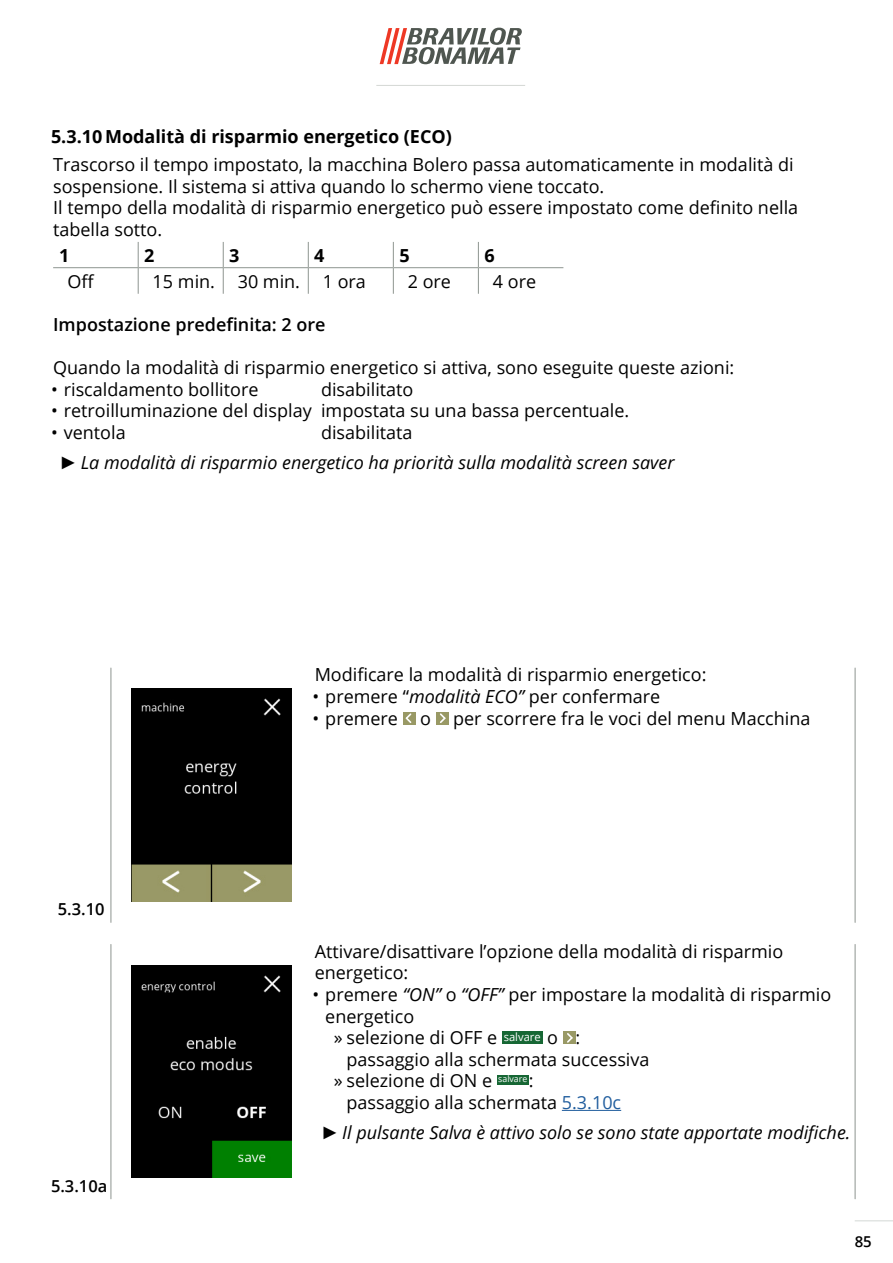
<style>
.page{position:relative;width:893px;height:1263px;background:#fff}
.page>*{position:absolute;margin:0;border:0;box-sizing:border-box;transform-origin:0 0}
.Body_text{font:18px/21.6px "Open Sans";color:#000}
.t1{font:italic 18px "Open Sans";color:#000}
.table_header{font:700 18px "Open Sans";color:#000}
.Body_text-2{font:600 18px "Open Sans";color:#000}
.table_rows{font:18px "Open Sans";color:#000}
.t2{font:600 16.5px "Open Sans";color:#000}
.t3{font:600 15px "Open Sans";color:#000}
.t4{font:11.25px "Open Sans";color:#fff}
.t5{font:8.85px "Open Sans";color:#fff}
.s1{font-family:"Arial"}
.s2{font-style:italic}
.s3{color:#215e9e}
</style>
<div class="page">
<svg style="left:380px;top:28px;width:142px;height:36px"></svg>
<hr style="left:855px;top:1220px;width:38px;height:1px;background:#d4d8d5">
<hr style="left:376px;top:85px;width:149px;height:1px;background:#d4d8d5">
<hr style="left:855px;top:944px;width:1px;height:255px;background:#8e9590">
<hr style="left:111px;top:944px;width:1px;height:255px;background:#8e9590">
<hr style="left:855px;top:668px;width:1px;height:254px;background:#8e9590">
<hr style="left:111px;top:668px;width:1px;height:254px;background:#8e9590">
<img style="left:132px;top:965px;width:159px;height:213px">
<div style="left:403px;top:712px;width:12px;height:13px;background:#999965"></div>
<svg style="left:405px;top:713px;width:7px;height:10px"></svg>
<div style="left:436px;top:712px;width:12px;height:13px;background:#999965"></div>
<svg style="left:440px;top:713px;width:6px;height:10px"></svg>
<img style="left:132px;top:689px;width:159px;height:212px">
<svg style="left:138px;top:242px;width:1px;height:52px"></svg>
<svg style="left:223px;top:242px;width:1px;height:52px"></svg>
<svg style="left:308px;top:242px;width:1px;height:52px"></svg>
<svg style="left:393px;top:242px;width:1px;height:52px"></svg>
<svg style="left:478px;top:242px;width:1px;height:52px"></svg>
<hr style="left:53px;top:267px;width:85px;height:1px;background:#8e9590">
<hr style="left:138px;top:267px;width:85px;height:1px;background:#8e9590">
<hr style="left:223px;top:267px;width:85px;height:1px;background:#8e9590">
<hr style="left:308px;top:267px;width:85px;height:1px;background:#8e9590">
<hr style="left:393px;top:267px;width:85px;height:1px;background:#8e9590">
<hr style="left:478px;top:267px;width:85px;height:1px;background:#8e9590">
<hr style="left:562px;top:1110px;width:59px;height:1px;background:#215e9e">
<div style="left:502px;top:1031px;width:41px;height:13px;background:#166734"></div>
<div style="left:563px;top:1031px;width:13px;height:13px;background:#999965"></div>
<svg style="left:567px;top:1033px;width:6px;height:10px"></svg>
<div style="left:497px;top:1075px;width:32px;height:10px;background:#166734"></div>
<p class="table_header" style="left:51px;top:124px;width:402px">5.3.10Modalità di risparmio energetico (ECO)</p>
<p class="Body_text" style="left:53px;top:153px;width:742px">Trascorso il tempo impostato, la macchina Bolero passa automaticamente in modalità di sospensione. Il sistema si attiva quando lo schermo viene toccato.</p>
<p class="Body_text" style="left:53px;top:197px;width:747px">Il tempo della modalità di risparmio energetico può essere impostato come definito nella tabella sotto.</p>
<p class="table_header" style="left:59px;top:242px;width:12px">1</p>
<p class="table_header" style="left:144px;top:242px;width:12px">2</p>
<p class="table_header" style="left:229px;top:242px;width:12px">3</p>
<p class="table_header" style="left:314px;top:242px;width:12px">4</p>
<p class="table_header" style="left:399px;top:242px;width:12px">5</p>
<p class="table_header" style="left:484px;top:242px;width:12px">6</p>
<p class="table_rows" style="left:68px;top:269px;width:28px">Off</p>
<p class="table_rows" style="left:153px;top:269px;width:64px">15 min.</p>
<p class="table_rows" style="left:238px;top:269px;width:64px">30 min.</p>
<p class="table_rows" style="left:323px;top:269px;width:45px">1 ora</p>
<p class="table_rows" style="left:408px;top:269px;width:45px">2 ore</p>
<p class="table_rows" style="left:493px;top:269px;width:45px">4 ore</p>
<p class="Body_text-2" style="left:53px;top:312px;width:274px">Impostazione predefinita: 2 ore</p>
<p class="Body_text" style="left:53px;top:356px;width:683px">Quando la modalità di risparmio energetico si attiva, sono eseguite queste azioni:</p>
<p class="Body_text" style="left:51px;top:378px;width:209px">• riscaldamento bollitore</p>
<p class="Body_text" style="left:321px;top:378px;width:94px">disabilitato</p>
<p class="Body_text" style="left:51px;top:400px;width:580px">• retroilluminazione del display impostata su una bassa percentuale.</p>
<p class="Body_text" style="left:51px;top:421px;width:76px">• ventola</p>
<p class="Body_text" style="left:321px;top:421px;width:93px">disabilitata</p>
<p class="t1" style="left:60px;top:450px;width:617px"><span class="s1">►</span> La modalità di risparmio energetico ha priorità sulla modalità screen saver</p>
<p class="t2" style="left:58px;top:898px;width:48px">5.3.10</p>
<p class="t2" style="left:51px;top:1174px;width:58px">5.3.10a</p>
<p class="Body_text" style="left:315px;top:664px;width:393px">Modificare la modalità di risparmio energetico:</p>
<p class="Body_text" style="left:313px;top:685px;width:349px">• premere “<span class="s2">modalità ECO”</span> per confermare</p>
<p class="Body_text" style="left:313px;top:707px;width:499px">• premere o per scorrere fra le voci del menu Macchina</p>
<p class="Body_text" style="left:315px;top:940px;width:470px">Attivare/disattivare l’opzione della modalità di risparmio energetico:</p>
<p class="Body_text" style="left:325px;top:983px;width:507px;text-indent:-13px">• premere <span class="s2">“ON”</span> o <span class="s2">“OFF”</span> per impostare la modalità di risparmio energetico</p>
<p class="Body_text" style="left:334px;top:1026px;width:165px">» selezione di OFF e</p>
<p class="t4" style="left:504px;top:1029px;width:39px">salvare</p>
<p class="Body_text" style="left:347px;top:1026px;width:304px;text-indent:201px">o : passaggio alla schermata successiva</p>
<p class="Body_text" style="left:334px;top:1070px;width:160px">» selezione di ON e</p>
<p class="t5" style="left:498px;top:1073px;width:30px">salvare</p>
<p class="Body_text" style="left:347px;top:1070px;width:276px;text-indent:182px">: passaggio alla schermata <span class="s3">5.3.10c</span></p>
<p class="t1" style="left:321px;top:1120px;width:531px"><span class="s1">►</span> Il pulsante Salva è attivo solo se sono state apportate modifiche.</p>
<p class="t3" style="left:855px;top:1232px;width:19px">85</p>
</div>
